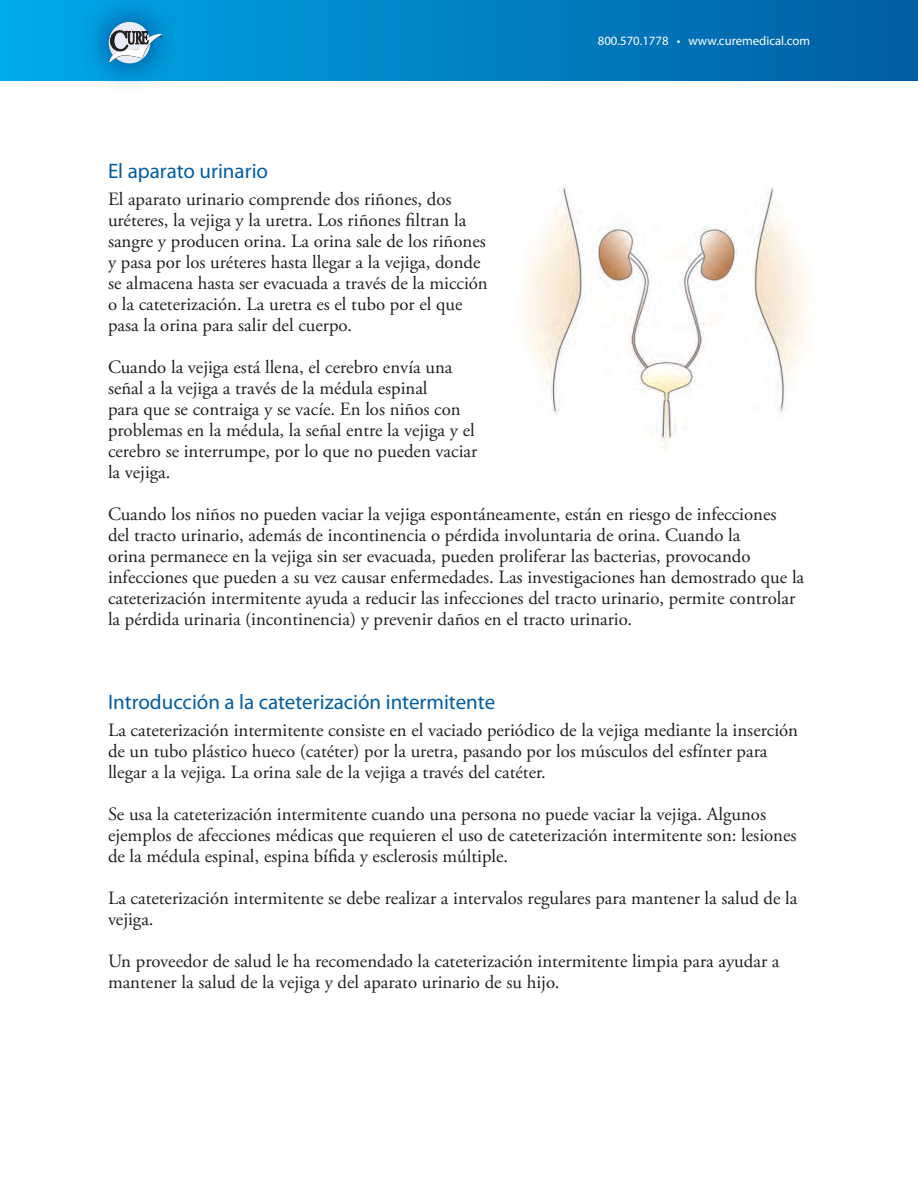
<style>
.page{position:relative;width:918px;height:1188px;background:#fff}
.page>*{position:absolute;margin:0;border:0;box-sizing:border-box;transform-origin:0 0}
.t1{font:21px "Myriad Pro";color:#005da4}
.t2{font:18.75px/21px "Adobe Garamond Pro";color:#231f20}
.t3{font:12.75px "Myriad Pro";color:#fff}
</style>
<div class="page">
<svg style="left:0;top:0;width:918px;height:81px;background:#0080c4"></svg>
<svg style="left:81px;top:0;width:98px;height:85px;background:#0f9bda"></svg>
<div style="left:109px;top:22px;width:41px;height:41px;background:#e7ecf7;border-radius:50%"></div>
<svg style="left:109px;top:25px;width:53px;height:38px"></svg>
<img style="left:524px;top:187px;width:284px;height:261px">
<p class="t3" style="left:598px;top:34px;width:214px">800.570.1778 • www.curemedical.com</p>
<p class="t1" style="left:108px;top:159px;width:162px">El aparato urinario</p>
<p class="t2" style="left:108px;top:189px;width:381px">El aparato urinario comprende dos riñones, dos uréteres, la vejiga y la uretra. Los riñones filtran la sangre y producen orina. La orina sale de los riñones y pasa por los uréteres hasta llegar a la vejiga, donde se almacena hasta ser evacuada a través de la micción o la cateterización. La uretra es el tubo por el que pasa la orina para salir del cuerpo.</p>
<p class="t2" style="left:108px;top:357px;width:371px">Cuando la vejiga está llena, el cerebro envía una señal a la vejiga a través de la médula espinal<br>para que se contraiga y se vacíe. En los niños con problemas en la médula, la señal entre la vejiga y el cerebro se interrumpe, por lo que no pueden vaciar la vejiga.</p>
<p class="t2" style="left:108px;top:504px;width:698px">Cuando los niños no pueden vaciar la vejiga espontáneamente, están en riesgo de infecciones<br>del tracto urinario, además de incontinencia o pérdida involuntaria de orina. Cuando la<br>orina permanece en la vejiga sin ser evacuada, pueden proliferar las bacterias, provocando infecciones que pueden a su vez causar enfermedades. Las investigaciones han demostrado que la cateterización intermitente ayuda a reducir las infecciones del tracto urinario, permite controlar la pérdida urinaria (incontinencia) y prevenir daños en el tracto urinario.</p>
<p class="t1" style="left:108px;top:690px;width:389px">Introducción a la cateterización intermitente</p>
<p class="t2" style="left:108px;top:720px;width:692px">La cateterización intermitente consiste en el vaciado periódico de la vejiga mediante la inserción de un tubo plástico hueco (catéter) por la uretra, pasando por los músculos del esfínter para llegar a la vejiga. La orina sale de la vejiga a través del catéter.</p>
<p class="t2" style="left:108px;top:804px;width:690px">Se usa la cateterización intermitente cuando una persona no puede vaciar la vejiga. Algunos ejemplos de afecciones médicas que requieren el uso de cateterización intermitente son: lesiones de la médula espinal, espina bífida y esclerosis múltiple.</p>
<p class="t2" style="left:108px;top:888px;width:691px">La cateterización intermitente se debe realizar a intervalos regulares para mantener la salud de la vejiga.</p>
<p class="t2" style="left:108px;top:951px;width:673px">Un proveedor de salud le ha recomendado la cateterización intermitente limpia para ayudar a mantener la salud de la vejiga y del aparato urinario de su hijo.</p>
</div>
